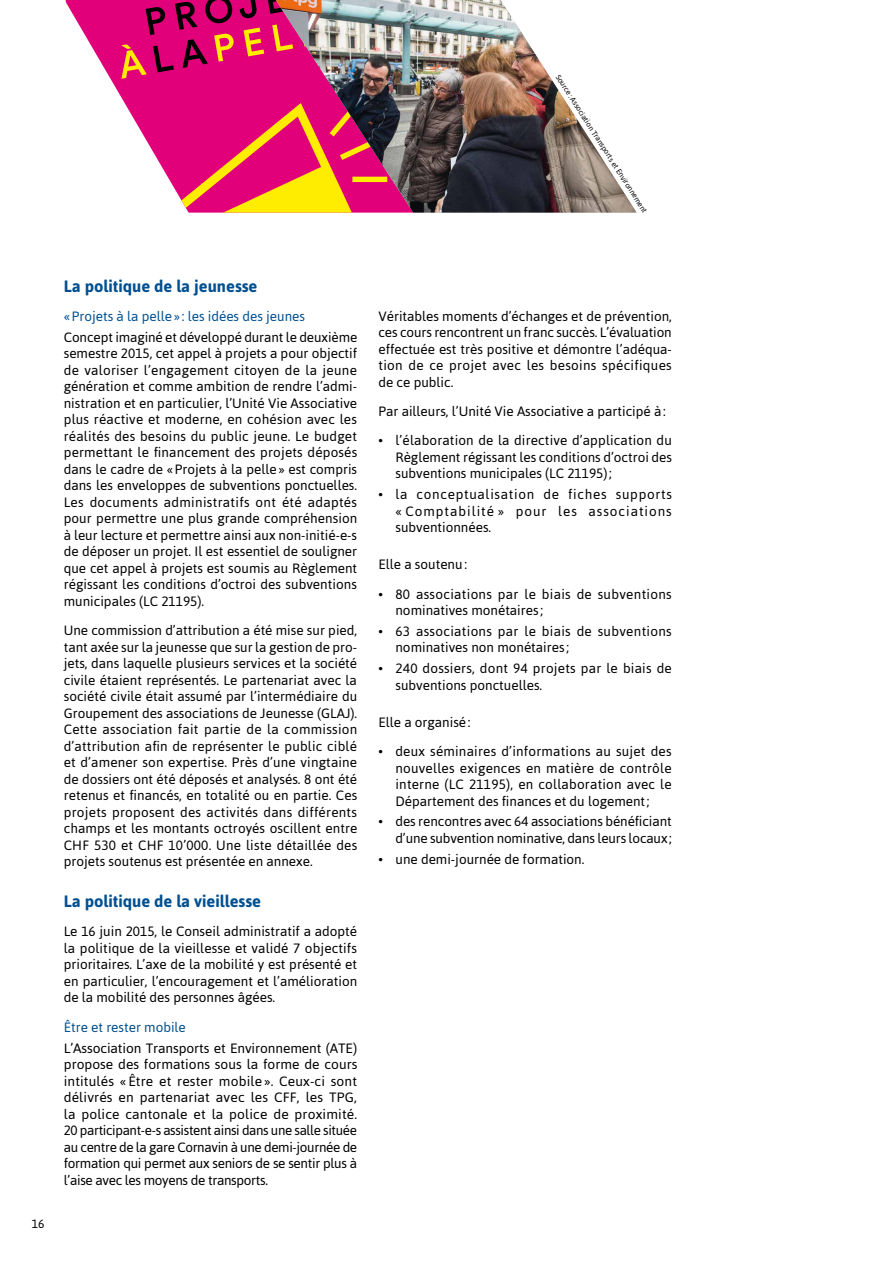
<style>
.page{position:relative;width:893px;height:1263px;background:#fff}
.page>*{position:absolute;margin:0;border:0;box-sizing:border-box;transform-origin:0 0}
.t1{font:700 16.5px "Asap";color:#005091}
.t2{font:13.5px/16.5px "Asap";color:#000;text-align:justify}
.t3{font:13.5px/16.5px "Asap";letter-spacing:.02em;color:#000}
.t4{font:13.5px "Asap";color:#005091}
.t5{font:12px "Asap";color:#000}
.t6{font:700 11.4px/11.4px "Trade Gothic";color:#000}
.t7{font:7.5px "Asap";color:#000}
.t8{font:700 6.75px "Trade Gothic";color:#000}
</style>
<div class="page">
<svg style="left:66px;top:0;width:210px;height:119px;fill:#e2007a"></svg>
<svg style="left:116px;top:0;width:160px;height:79px;background:#c90f63"></svg>
<svg style="left:134px;top:97px;width:142px;height:116px"></svg>
<img style="left:276px;top:0;width:361px;height:213px">
<p class="t7" style="left:561px;top:73px;width:165px;rotate:57deg">Source : Association Transports etEnvironnement</p>
<p class="t5" style="left:32px;top:1217px;width:14px">16</p>
<p class="t1" style="left:64px;top:276px;width:195px">La politique de la jeunesse</p>
<p class="t4" style="left:64px;top:308px;width:243px">«Projets à la pelle» : les idées des jeunes</p>
<p class="t2" style="left:64px;top:329px;width:295px">Concept imaginé et développé durant le deuxième semestre 2015, cet appel à projets a pour objectif de valoriser l’engagement citoyen de la jeune génération et comme ambition de rendre l’admi&shy;nistration et en particulier, l’Unité Vie Associative plus réactive et moderne, en cohésion avec les réalités des besoins du public jeune. Le budget permettant le financement des projets déposés dans le cadre de «Projets à la pelle» est compris dans les enveloppes de subventions ponctuelles.<br>Les documents administratifs ont été adaptés pour permettre une plus grande compréhension à leur lecture et permettre ainsi aux non-initié-e-s de déposer un projet. I l est essentiel de souligner que cet appel à projets est soumis au Règlement régissant les conditions d’octroi des subventions municipales (LC 21195).</p>
<p class="t2" style="left:64px;top:622px;width:295px">Une commission d’attribution a été mise sur pied, tant axée sur la jeunesse que sur la gestion de pro&shy;jets, dans laquelle plusieurs services et la société civile étaient représentés. Le partenariat avec la société civile était assumé par l’intermédiaire du Groupement des associations de Jeunesse (GLAJ).<br>Cette association fait partie de la commission d’attribution afin de représenter le public ciblé et d’amener son expertise. Près d’une vingtaine de dossiers ont été déposés et analysés. 8 ont été retenus et financés, en totalité ou en partie. Ces projets proposent des activités dans différents champs et les montants octroyés oscillent entre CHF 530 et CHF 10’000. Une liste détaillée des projets soutenus est présentée en annexe.</p>
<p class="t1" style="left:64px;top:892px;width:199px">La politique de la vieillesse</p>
<p class="t2" style="left:64px;top:923px;width:295px">Le 16 juin 2015, le Conseil administratif a adopté la politique de la vieillesse et validé 7 objectifs prioritaires. L’axe de la mobilité y est présenté et en particulier, l’encouragement et l’amélioration de la mobilité des personnes âgées.</p>
<p class="t4" style="left:64px;top:1019px;width:124px">Être et rester mobile</p>
<p class="t2" style="left:64px;top:1039px;width:295px">L’Association Transports et Environnement (ATE) propose des formations sous la forme de cours intitulés « Être et rester mobile ». Ceux-ci sont délivrés en partenariat avec les CFF, les TPG, la police cantonale et la police de proximité.<br>20 participant-e-s assistent ainsi dans une salle située au centre de la gare Cornavin à une demi-journée de formation qui permet aux seniors de se sentir plus à l’aise avec les moyens de transports.</p>
<p class="t6" style="left:153px;top:396px;width:115px;rotate:-10deg">Genève,<br>ville sociale et solidaire</p>
<p class="t8" style="left:157px;top:419px;width:60px;rotate:-10deg">www.ville-geneve.ch</p>
<p class="t2" style="left:378px;top:308px;width:295px">Véritables moments d’échanges et de prévention, ces cours rencontrent un franc succès. L’évaluation effectuée est très positive et démontre l’adéqua&shy;tion de ce projet avec les besoins spécifiques de ce public.</p>
<p class="t2" style="left:378px;top:403px;width:289px">Par ailleurs, l’Unité Vie Associative a participé à:</p>
<p class="t2" style="left:395px;top:432px;width:278px;text-indent:-17px">• l’élaboration de la directive d’application du Règlement régissant les conditions d’octroi des subventions municipales (LC 21195);</p>
<p class="t2" style="left:395px;top:486px;width:278px;text-indent:-17px">• la conceptualisation de fiches supports « Comptabilité » pour les associations subventionnées.</p>
<p class="t2" style="left:378px;top:556px;width:90px">Elle a soutenu:</p>
<p class="t3" style="left:395px;top:585px;width:278px;text-indent:-17px">• 80 associations par le biais de subventions nominatives monétaires ;</p>
<p class="t3" style="left:395px;top:623px;width:278px;text-indent:-17px">• 63 associations par le biais de subventions nominatives non monétaires ;</p>
<p class="t2" style="left:395px;top:660px;width:278px;text-indent:-17px">• 240 dossiers, dont 94 projets par le biais de subventions ponctuelles.</p>
<p class="t2" style="left:378px;top:714px;width:94px">Elle a organisé:</p>
<p class="t2" style="left:395px;top:743px;width:278px;text-indent:-17px">• deux séminaires d’informations au sujet des nouvelles exigences en matière de contrôle interne (LC 21195), en collaboration avec le Département des finances et du logement;</p>
<p class="t2" style="left:378px;top:813px;width:295px;text-align:right">• des rencontres avec 64 associations bénéficiant d’une subvention nominative, dans leurs locaux;</p>
<p class="t2" style="left:378px;top:850px;width:208px">• une demi-journée de formation.</p>
</div>
